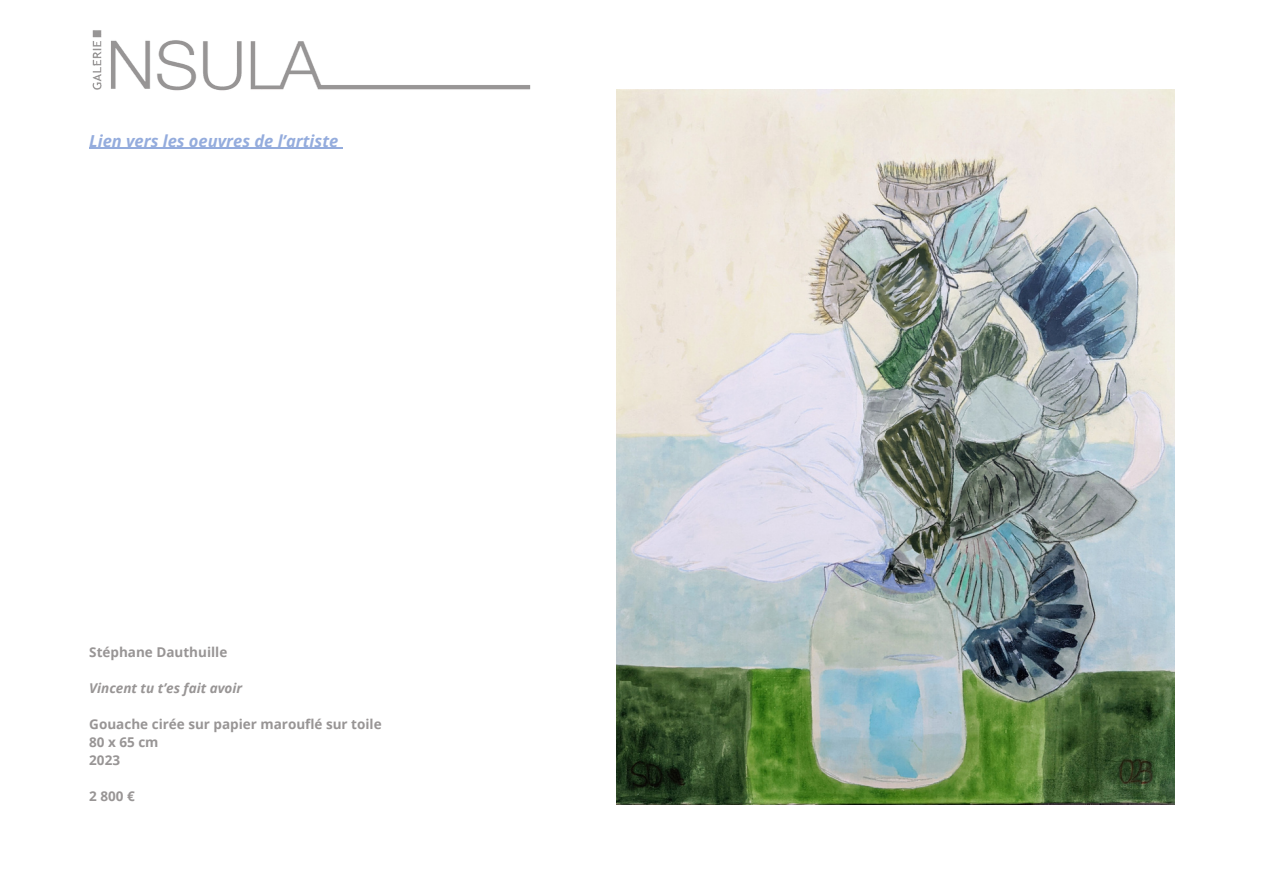
<style>
.page{position:relative;width:1263px;height:894px;background:#fff}
.page>*{position:absolute;margin:0;border:0;box-sizing:border-box;transform-origin:0 0}
.t1{font:italic 700 16.5px "Open Sans";color:#94acdd}
.t2{font:700 13.5px "Open Sans";color:#989595}
.t3{font:italic 700 13.5px "Open Sans";color:#989595}
</style>
<div class="page">
<img style="left:616px;top:89px;width:558px;height:715px">
<img style="left:92px;top:30px;width:439px;height:61px">
<hr style="left:89px;top:148px;width:249px;height:1px;background:#94acdd">
<p class="t1" style="left:89px;top:129px;width:250px">Lien vers les oeuvres de l’artiste</p>
<p class="t2" style="left:89px;top:642px;width:140px">Stéphane Dauthuille</p>
<p class="t3" style="left:89px;top:678px;width:154px">Vincent tu t’es fait avoir</p>
<p class="t2" style="left:89px;top:714px;width:294px">Gouache cirée sur papier marouflé sur toile</p>
<p class="t2" style="left:89px;top:732px;width:71px">80 x 65 cm</p>
<p class="t2" style="left:89px;top:750px;width:32px">2023</p>
<p class="t2" style="left:89px;top:786px;width:47px">2 800 €</p>
</div>
